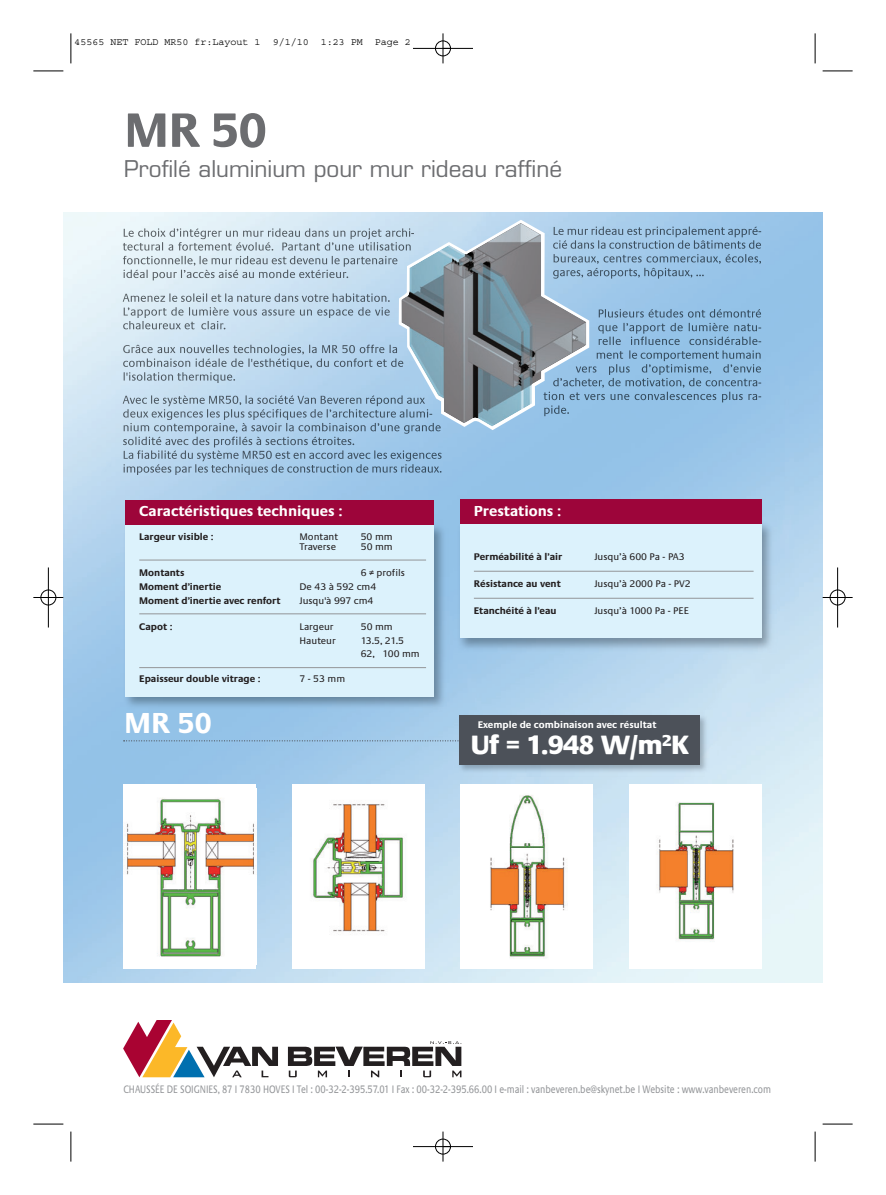
<style>
.page{position:relative;width:886px;height:1195px;background:#fff}
.page>*{position:absolute;margin:0;border:0;box-sizing:border-box;transform-origin:0 0}
.t1{font:700 50px "Praxis";color:#6c6d70}
.t2{font:700 30px "Praxis";color:#fff}
.t3{font:800 27.5px "Praxis";color:#fff}
.t4{font:22.5px "Eurostile";color:#6c6d70}
.t5{font:700 15px "Praxis";color:#fff}
.t6{font:11.25px "Praxis";color:#939598;scale:.8 1}
.t7{font:700 10px "Praxis";color:#231f20}
.t8{font:10px "Praxis";color:#231f20}
.t9{font:10px "Courier";color:#000}
.t10{font:700 10px "Praxis";color:#fff}
.t11{font:10px/13.8px "Praxis";letter-spacing:-.025em;color:#231f20}
</style>
<div class="page">
<img style="left:64px;top:213px;width:758px;height:768px">
<img style="left:124px;top:228px;width:60px;height:9px">
<img style="left:123px;top:242px;width:50px;height:8px">
<img style="left:123px;top:256px;width:57px;height:8px">
<img style="left:124px;top:269px;width:51px;height:11px">
<img style="left:123px;top:293px;width:62px;height:9px">
<img style="left:124px;top:307px;width:53px;height:11px">
<img style="left:123px;top:321px;width:51px;height:8px">
<img style="left:123px;top:344px;width:46px;height:9px">
<img style="left:123px;top:358px;width:53px;height:9px">
<img style="left:124px;top:372px;width:54px;height:8px">
<img style="left:589px;top:226px;width:22px;height:9px">
<img style="left:589px;top:240px;width:10px;height:9px">
<img style="left:589px;top:254px;width:19px;height:9px">
<img style="left:589px;top:270px;width:3px;height:8px">
<img style="left:599px;top:309px;width:45px;height:8px">
<img style="left:598px;top:323px;width:51px;height:10px">
<img style="left:599px;top:336px;width:61px;height:9px">
<img style="left:597px;top:350px;width:62px;height:9px">
<img style="left:589px;top:364px;width:58px;height:11px">
<img style="left:589px;top:378px;width:8px;height:8px">
<img style="left:589px;top:391px;width:15px;height:9px">
<img style="left:123px;top:395px;width:54px;height:11px">
<img style="left:123px;top:409px;width:49px;height:11px">
<img style="left:124px;top:423px;width:59px;height:8px">
<img style="left:123px;top:436px;width:47px;height:9px">
<img style="left:124px;top:450px;width:47px;height:9px">
<img style="left:124px;top:464px;width:46px;height:11px">
<svg style="left:399px;top:220px;width:190px;height:210px;background:#a9cbe6"></svg>
<img style="left:401px;top:223px;width:185px;height:203px">
<svg style="left:123px;top:1020px;width:155px;height:56px"></svg>
<svg style="left:288px;top:1041px;width:173px;height:35px"></svg>
<img style="left:120px;top:519px;width:329px;height:193px">
<div style="left:125px;top:525px;width:309px;height:171px;background:#dcf2fc"></div>
<img style="left:455px;top:517px;width:322px;height:136px">
<div style="left:460px;top:523px;width:301px;height:115px;background:#dcf2fc"></div>
<div style="left:125px;top:499px;width:309px;height:25px;background:#9d053a"></div>
<div style="left:460px;top:499px;width:301px;height:24px;background:#9d053a"></div>
<hr style="left:139px;top:559px;width:287px;height:1px;background:#939598">
<hr style="left:139px;top:613px;width:287px;height:1px;background:#939598">
<hr style="left:139px;top:667px;width:287px;height:1px;background:#939598">
<hr style="left:474px;top:570px;width:279px;height:1px;background:#939598">
<hr style="left:474px;top:597px;width:279px;height:1px;background:#939598">
<img style="left:455px;top:710px;width:257px;height:66px">
<div style="left:460px;top:715px;width:240px;height:49px;background:#4c5159"></div>
<svg style="left:123px;top:740px;width:337px;height:1px"></svg>
<div style="left:123px;top:784px;width:133px;height:184px;background:#fff"></div>
<img style="left:126px;top:788px;width:131px;height:176px">
<div style="left:292px;top:784px;width:133px;height:184px;background:#fff"></div>
<img style="left:311px;top:804px;width:93px;height:128px">
<div style="left:460px;top:784px;width:133px;height:184px;background:#fff"></div>
<img style="left:490px;top:795px;width:76px;height:164px">
<div style="left:629px;top:784px;width:132px;height:184px;background:#fff"></div>
<img style="left:656px;top:802px;width:78px;height:140px">
<hr style="left:71px;top:33px;width:1px;height:30px;background:#000">
<hr style="left:33px;top:71px;width:30px;height:1px;background:#000">
<hr style="left:815px;top:33px;width:1px;height:30px;background:#000">
<hr style="left:822px;top:71px;width:30px;height:1px;background:#000">
<hr style="left:71px;top:1131px;width:1px;height:30px;background:#000">
<hr style="left:33px;top:1123px;width:30px;height:1px;background:#000">
<hr style="left:815px;top:1131px;width:1px;height:30px;background:#000">
<hr style="left:822px;top:1123px;width:30px;height:1px;background:#000">
<div style="left:435px;top:1138px;width:16px;height:16px;border:1px solid #fff;border-radius:50%"></div>
<hr style="left:413px;top:48px;width:60px;height:1px;background:#000">
<hr style="left:413px;top:1146px;width:60px;height:1px;background:#000">
<hr style="left:48px;top:567px;width:1px;height:60px;background:#000">
<hr style="left:837px;top:567px;width:1px;height:60px;background:#000">
<hr style="left:443px;top:33px;width:1px;height:30px;background:#000">
<hr style="left:443px;top:1131px;width:1px;height:30px;background:#000">
<hr style="left:33px;top:597px;width:30px;height:1px;background:#000">
<hr style="left:822px;top:597px;width:30px;height:1px;background:#000">
<div style="left:435px;top:41px;width:16px;height:15px;border:1px solid #000;border-radius:50%"></div>
<div style="left:435px;top:1138px;width:16px;height:15px;border:1px solid #000;border-radius:50%"></div>
<div style="left:41px;top:589px;width:15px;height:16px;border:1px solid #000;border-radius:50%"></div>
<div style="left:830px;top:589px;width:15px;height:16px;border:1px solid #000;border-radius:50%"></div>
<p class="t9" style="left:75px;top:38px;width:338px">45565 NET FOLD MR50 fr:Layout 1 9/1/10 1:23 PM Page 2</p>
<h1 class="t1" style="left:124px;top:111px;width:144px">MR 50</h1>
<h3 class="t4" style="left:124px;top:160px;width:440px">Profilé aluminium pour mur rideau raffiné</h3>
<h3 class="t5" style="left:139px;top:505px;width:205px">Caractéristiques techniques :</h3>
<p class="t7" style="left:139px;top:532px;width:76px">Largeur visible :</p>
<p class="t8" style="left:299px;top:532px;width:40px">Montant</p>
<p class="t8" style="left:361px;top:532px;width:33px">50 mm</p>
<p class="t8" style="left:299px;top:542px;width:38px">Traverse</p>
<p class="t8" style="left:361px;top:542px;width:33px">50 mm</p>
<p class="t7" style="left:139px;top:569px;width:47px">Montants</p>
<p class="t8" style="left:361px;top:569px;width:46px">6 ≠ profils</p>
<p class="t7" style="left:139px;top:582px;width:83px">Moment d’inertie</p>
<p class="t8" style="left:299px;top:582px;width:78px">De 43 à 592 cm4</p>
<p class="t7" style="left:139px;top:596px;width:143px">Moment d’inertie avec renfort</p>
<p class="t8" style="left:299px;top:596px;width:76px">Jusqu'à 997 cm4</p>
<p class="t7" style="left:139px;top:622px;width:35px">Capot :</p>
<p class="t8" style="left:299px;top:622px;width:36px">Largeur</p>
<p class="t8" style="left:361px;top:622px;width:33px">50 mm</p>
<p class="t8" style="left:299px;top:636px;width:38px">Hauteur</p>
<p class="t11" style="left:361px;top:634px;width:60px">13.5, 21.5<br>62, 100 mm</p>
<p class="t7" style="left:139px;top:674px;width:123px">Epaisseur double vitrage :</p>
<p class="t8" style="left:299px;top:674px;width:47px">7 - 53 mm</p>
<h2 class="t2" style="left:124px;top:711px;width:89px">MR 50</h2>
<h3 class="t5" style="left:474px;top:505px;width:89px">Prest ations :</h3>
<p class="t7" style="left:474px;top:553px;width:90px">Perméabilité à l’air</p>
<p class="t8" style="left:594px;top:553px;width:92px">Jusqu’à 600 Pa - PA3</p>
<p class="t7" style="left:474px;top:580px;width:88px">Résistance au vent</p>
<p class="t8" style="left:594px;top:580px;width:98px">Jusqu’à 2000 Pa - PV2</p>
<p class="t7" style="left:474px;top:607px;width:84px">Etanchéité à l’eau</p>
<p class="t8" style="left:594px;top:607px;width:96px">Jusqu’à 1000 Pa - PEE</p>
<p class="t10" style="left:478px;top:721px;width:180px">Exemple de combinaison avec résultat</p>
<h3 class="t3" style="left:472px;top:734px;width:219px">Uf = 1.948 W/m<sup>2</sup>K</h3>
<p class="t6" style="left:123px;top:1084px;width:811px">CHAUSSÉE DE SOIGNIES, 87 I 7830 HOVES I Tel : 00-32-2-395.57.01 I Fax : 00-32-2-395.66.00 I e-mail : vanbeveren.be@skynet.be I Website : www.vanbeveren.com</p>
</div>
